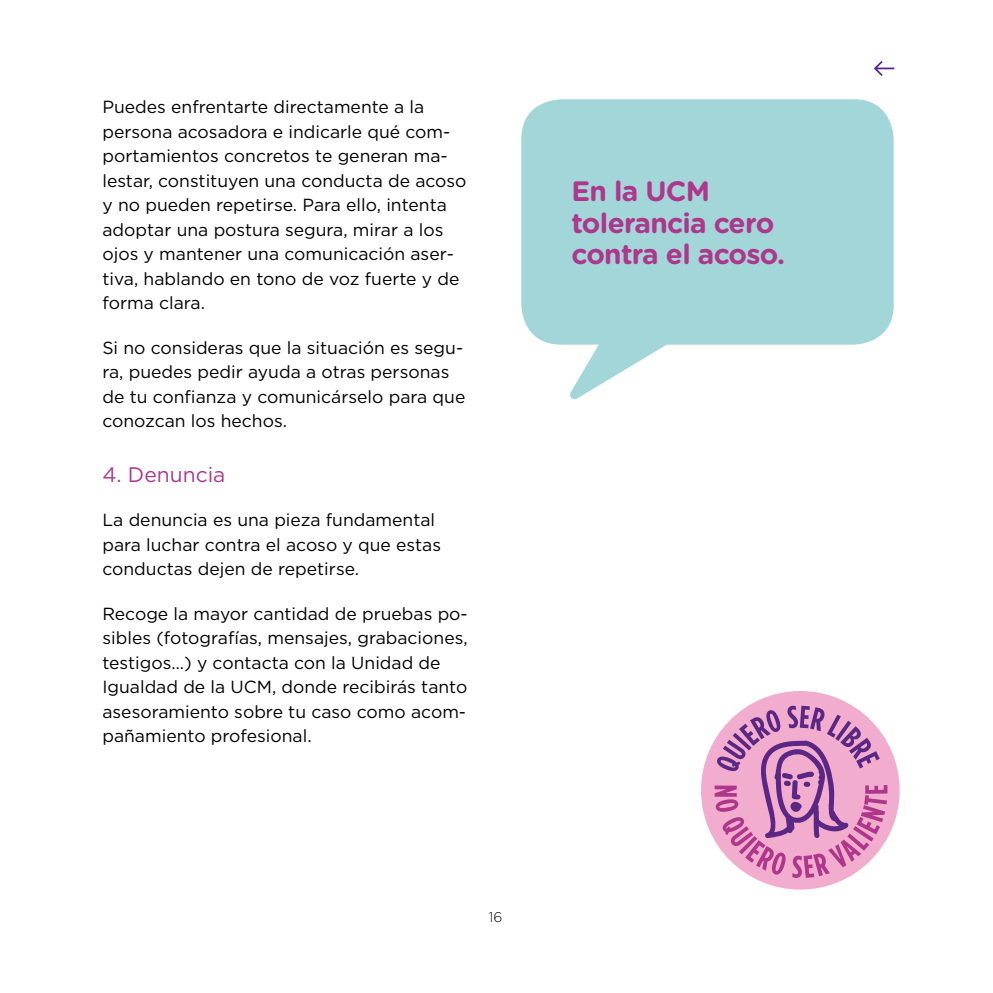
<style>
.page{position:relative;width:993px;height:993px;background:#fff}
.page>*{position:absolute;margin:0;border:0;box-sizing:border-box;transform-origin:0 0}
.t1{font:700 28px/31.5px "Gotham Rounded";letter-spacing:-.025em;color:#ae378c}
.t2{font:21px "Gotham";color:#ae378c}
.t3{font:17.5px/24.5px "Gotham";color:#000}
.t4{font:300 14px "Gotham";color:#000}
</style>
<div class="page">
<div style="left:521px;top:99px;width:372px;height:245px;background:#a2d6d8;border-radius:40px"></div>
<svg style="left:568px;top:344px;width:103px;height:56px"></svg>
<div style="left:700px;top:690px;width:199px;height:199px;background:#f2accd;border-radius:50%"></div>
<svg style="left:714px;top:705px;width:173px;height:172px"></svg>
<svg style="left:874px;top:61px;width:21px;height:15px"></svg>
<p class="t3" style="left:102px;top:94px;width:365px">Puedes enfrentarte directamente a la persona acosadora e indicarle qué com&shy;portamientos concretos te generan ma&shy;lestar, constituyen una conducta de acoso y no pueden repetirse. Para ello, intenta adoptar una postura segura, mirar a los ojos y mantener una comunicación aser&shy;tiva, hablando en tono de voz fuerte y de forma clara.</p>
<p class="t3" style="left:102px;top:335px;width:364px">Si no consideras que la situación es segu&shy;ra, puedes pedir ayuda a otras personas de tu confianza y comunicárselo para que conozcan los hechos.</p>
<p class="t2" style="left:102px;top:460px;width:124px">4. Denuncia</p>
<p class="t3" style="left:102px;top:507px;width:340px">La denuncia es una pieza fundamental para luchar contra el acoso y que estas conductas dejen de repetirse.</p>
<p class="t3" style="left:102px;top:600px;width:367px">Recoge la mayor cantidad de pruebas po&shy;sibles (fotografías, mensajes, grabaciones, testigos…) y contacta con la Unidad de Igualdad de la UCM, donde recibirás tanto asesoramiento sobre tu caso como acom&shy;pañamiento profesional.</p>
<p class="t4" style="left:488px;top:908px;width:15px">16</p>
<h1 class="t1" style="left:571px;top:174px;width:215px">En la UCM tolerancia cero contra el acoso.</h1>
</div>
